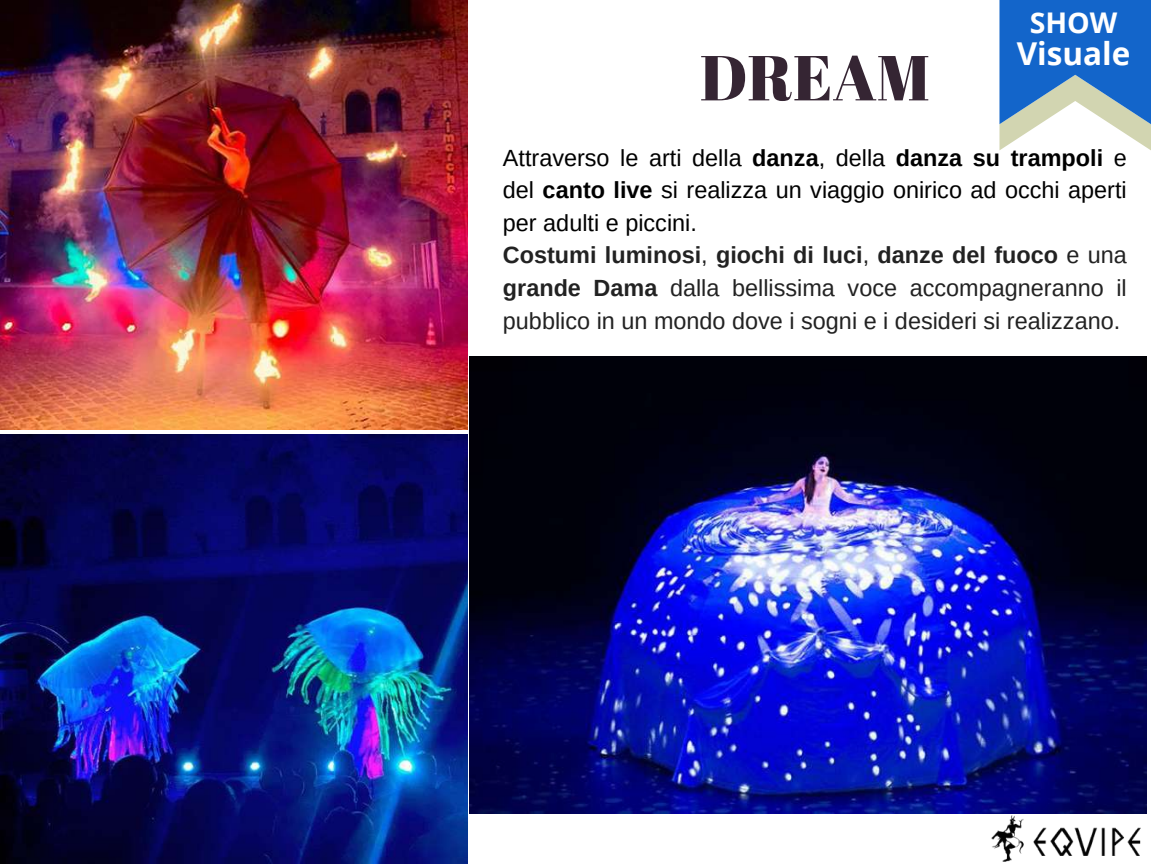
<style>
.page{position:relative;width:1152px;height:864px;background:#fff}
.page>*{position:absolute;margin:0;border:0;box-sizing:border-box;transform-origin:0 0}
.t1{font:63.45px "Abril Fatface";color:#352533}
.t2{font:700 31.5px "Open Sans";color:#fff}
.t3{font:700 28.5px "Open Sans";color:#fff}
.t4{font:23.4px/32.7px "Arimo";color:#222}
.s1{color:#000}
.s2{font-weight:700;color:#000}
.s3{font-weight:700}
</style>
<div class="page">
<img style="left:991px;top:815px;width:150px;height:47px">
<img style="left:0;top:0;width:468px;height:430px">
<img style="left:0;top:434px;width:468px;height:430px">
<img style="left:470px;top:357px;width:677px;height:457px">
<svg style="left:999px;top:0;width:152px;height:150px"></svg>
<h1 class="t1" style="left:700px;top:33px;width:232px">DREAM</h1>
<p class="t3" style="left:1030px;top:3px;width:89px">SHOW</p>
<h2 class="t2" style="left:1017px;top:31px;width:115px">Visuale</h2>
<p class="t4" style="left:503px;top:141px;width:625px"><span class="s1">Attraverso le arti della</span> <span class="s2">danza</span><span class="s1">, della</span> <span class="s2">danza su trampoli</span> <span class="s1">e del</span> <span class="s2">canto live</span> <span class="s1">si realizza un viaggio onirico ad occhi aperti per adulti e piccini.<br></span><span class="s3">Costumi luminosi</span>, <span class="s3">giochi di luci</span>, <span class="s3">danze del fuoco</span> e una <span class="s3">grande Dama</span> dalla bellissima voce accompagneranno il pubblico in un mondo dove i sogni e i desideri si realizzano.</p>
</div>
